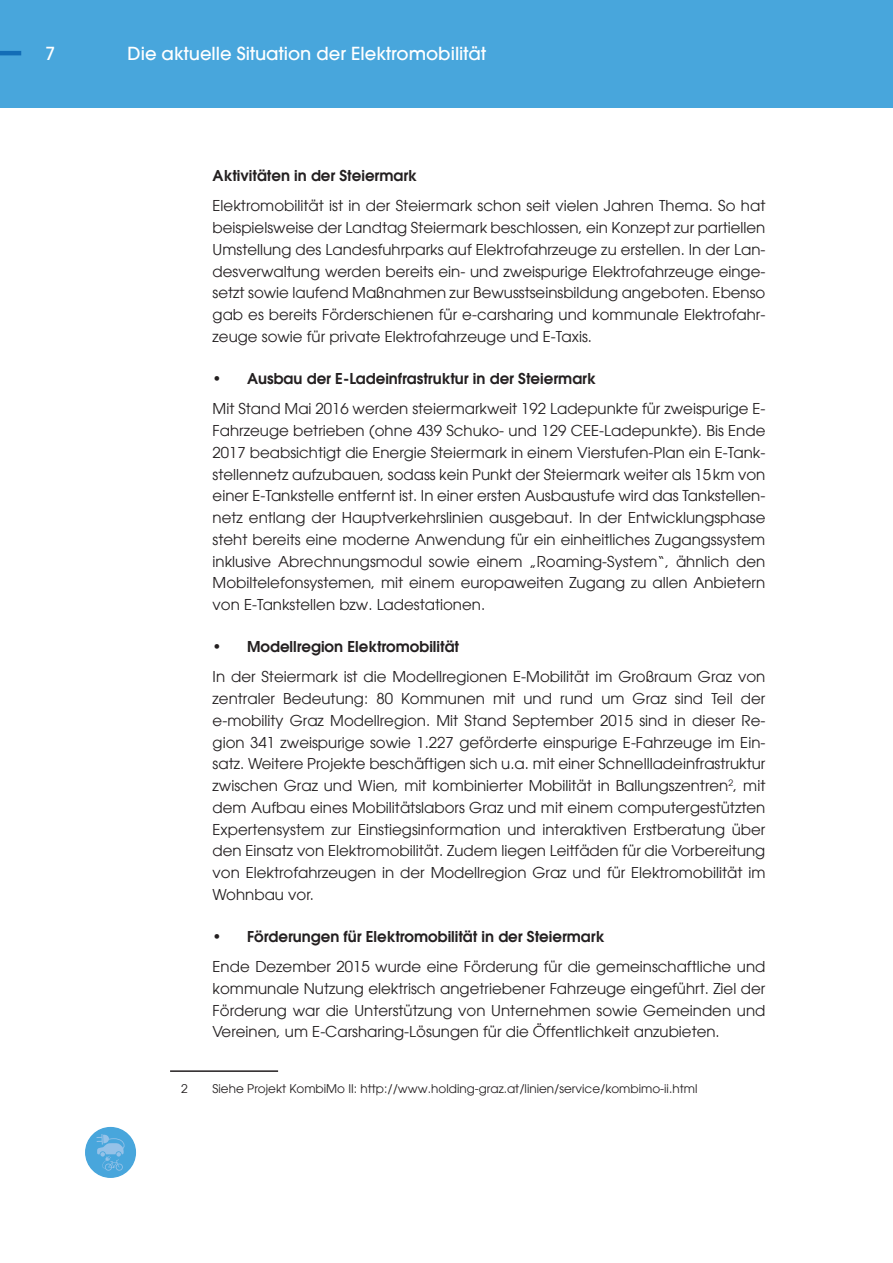
<style>
.page{position:relative;width:893px;height:1263px;background:#fff}
.page>*{position:absolute;margin:0;border:0;box-sizing:border-box;transform-origin:0 0}
.t1{font:500 18px "Avant Garde LT";color:#fff}
.t2{font:15px/21.8px "Avant Garde LT";color:#231f20;text-align:justify}
.t3{font:600 15px "Avant Garde LT";color:#231f20}
.t4{font:12px "Avant Garde LT";color:#231f20}
</style>
<div class="page">
<div style="left:0;top:0;width:892px;height:107px;background:#48a6dc"></div>
<hr style="left:0;top:51px;width:21px;height:4px;background:#126db7">
<svg style="left:85px;top:1127px;width:51px;height:51px"></svg>
<div style="left:86px;top:1127px;width:49px;height:50px;background:#48a6dc;border-radius:50%"></div>
<svg style="left:97px;top:1134px;width:28px;height:37px"></svg>
<hr style="left:170px;top:1070px;width:108px;height:2px;background:#231f20">
<p class="t1" style="left:45px;top:42px;width:11px">7</p>
<p class="t1" style="left:128px;top:42px;width:360px">Die aktuelle Situation der Elektromobilität</p>
<p class="t3" style="left:213px;top:166px;width:206px">Aktivitäten in der Steiermark</p>
<p class="t2" style="left:213px;top:195px;width:554px">Elektromobilität ist in der Steiermark schon seit vielen Jahren Thema. So hat beispielsweise der Landtag Steiermark beschlossen, ein Konzept zur partiellen Umstellung des Landesfuhrparks auf Elektrofahrzeuge zu erstellen. In der Lan&shy;desverwaltung werden bereits ein- und zweispurige Elektrofahrzeuge einge&shy;setzt sowie laufend Maßnahmen zur Bewusstseinsbildung angeboten. Ebenso gab es bereits Förderschienen für e-carsharing und kommunale Elektrofahr&shy;zeuge sowie für private Elektrofahrzeuge und E-Taxis.</p>
<p class="t3" style="left:213px;top:369px;width:385px">• Ausbau der E-Ladeinfrastruktur in der Steiermark</p>
<p class="t2" style="left:213px;top:398px;width:554px">Mit Stand Mai 2016 werden steiermarkweit 192 Ladepunkte für zweispurige E-Fahrzeuge betrieben (ohne 439 Schuko- und 129 CEE-Ladepunkte). Bis Ende 2017 beabsichtigt die Energie Steiermark in einem Vierstufen-Plan ein E-Tank&shy;stellennetz aufzubauen, sodass kein Punkt der Steiermark weiter als 15km von einer E-Tankstelle entfernt ist. In einer ersten Ausbaustufe wird das Tankstellen&shy;netz entlang der Hauptverkehrslinien ausgebaut. In der Entwicklungsphase steht bereits eine moderne Anwendung für ein einheitliches Zugangssystem inklusive Abrechnungsmodul sowie einem „Roaming-System“, ähnlich den Mobiltelefonsystemen, mit einem europaweiten Zugang zu allen Anbietern von E-Tankstellen bzw. Ladestationen.</p>
<p class="t3" style="left:213px;top:637px;width:248px">• Modellregion Elektromobilität</p>
<p class="t2" style="left:213px;top:666px;width:554px">In der Steiermark ist die Modellregionen E-Mobilität im Großraum Graz von zentraler Bedeutung: 80 Kommunen mit und rund um Graz sind Teil der e-mobility Graz Modellregion. Mit Stand September 2015 sind in dieser Re&shy;gion 341 zweispurige sowie 1. 227 geförderte einspurige E-Fahrzeuge im Ein&shy;satz. Weitere Projekte beschäftigen sich u. a. mit einer Schnellladeinfrastruktur zwischen Graz und Wien, mit kombinierter Mobilität in Ballungszentren<sup>2</sup>, mit dem Aufbau eines Mobilitätslabors Graz und mit einem computergestützten Expertensystem zur Einstiegsinformation und interaktiven Erstberatung über den Einsatz von Elektromobilität. Zudem liegen Leitfäden für die Vorbereitung von Elektrofahrzeugen in der Modellregion Graz und für Elektromobilität im Wohnbau vor.</p>
<p class="t3" style="left:213px;top:926px;width:393px">• Förderungen für Elektromobilität in der Steiermark</p>
<p class="t2" style="left:213px;top:956px;width:554px">Ende Dezember 2015 wurde eine Förderung für die gemeinschaftliche und kommunale Nutzung elektrisch angetriebener Fahrzeuge eingeführt. Ziel der Förderung war die Unterstützung von Unternehmen sowie Gemeinden und Vereinen, um E-Carsharing-Lösungen für die Öffentlichkeit anzubieten.</p>
<p class="t4" style="left:181px;top:1081px;width:8px">2</p>
<p class="t4" style="left:213px;top:1081px;width:486px">Siehe Projekt KombiMo II: http://www. holding-graz. at/linien/service/kombimo-ii. html</p>
</div>
